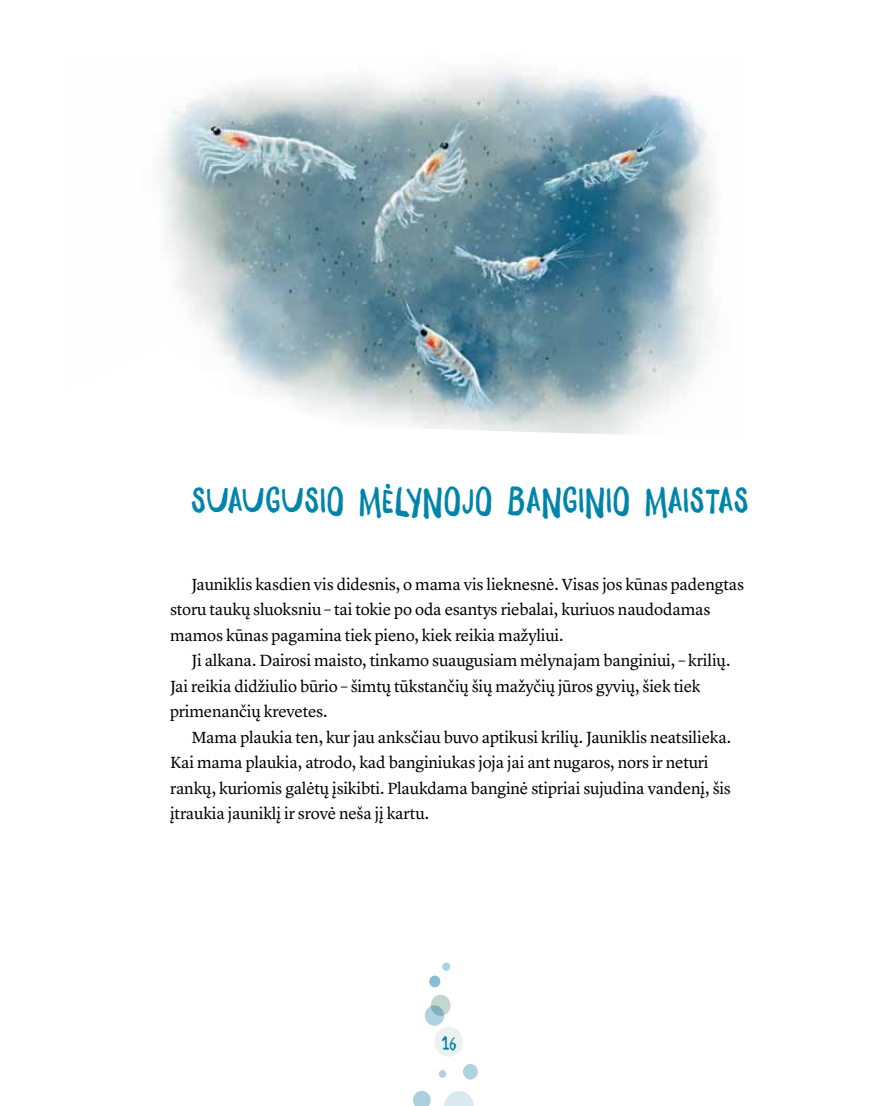
<style>
.page{position:relative;width:893px;height:1106px;background:#fff}
.page>*{position:absolute;margin:0;border:0;box-sizing:border-box;transform-origin:0 0}
.t1{font:35.1px "Daft Brush";letter-spacing:.04em;color:#0084a9}
.t2{font:16.8px/25.5px "Lyon Text";letter-spacing:-.01em;color:#000}
.t3{font:16.8px "Daft Brush";color:#0084a9}
</style>
<div class="page">
<div style="left:429px;top:975px;width:11px;height:12px;background:#8abdd4;border-radius:50%"></div>
<div style="left:434px;top:1026px;width:29px;height:30px;background:#eaf1ee;border-radius:50%"></div>
<svg style="left:425px;top:1005px;width:19px;height:20px"></svg>
<svg style="left:463px;top:1063px;width:15px;height:16px"></svg>
<svg style="left:444px;top:1091px;width:30px;height:15px"></svg>
<svg style="left:439px;top:1069px;width:7px;height:8px"></svg>
<svg style="left:431px;top:994px;width:20px;height:21px"></svg>
<svg style="left:413px;top:1090px;width:18px;height:16px"></svg>
<div style="left:442px;top:962px;width:8px;height:8px;background:#afd2e1;border-radius:50%"></div>
<img style="left:161px;top:71px;width:553px;height:364px">
<h1 class="t1" style="left:191px;top:477px;width:557px">Suaugusio mėlynojo banginio maistas</h1>
<p class="t2" style="left:170px;top:570px;width:575px;text-indent:21px">Jauniklis kasdien vis didesnis, o mama vis lieknesnė. Visas jos kūnas padengtas storu taukų sluoksniu – tai tokie po oda esantys riebalai, kuriuos naudodamas mamos kūnas pagamina tiek pieno, kiek reikia mažyliui.</p>
<p class="t2" style="left:170px;top:646px;width:562px;text-indent:21px">Ji alkana. Dairosi maisto, tinkamo suaugusiam mėlynajam banginiui, – krilių.<br>Jai reikia didžiulio būrio – šimtų tūkstančių šių mažyčių jūros gyvių, šiek tiek primenančių krevetes.</p>
<p class="t2" style="left:170px;top:723px;width:562px;text-indent:21px">Mama plaukia ten, kur jau anksčiau buvo aptikusi krilių. Jauniklis neatsilieka.<br>Kai mama plaukia, atrodo, kad banginiukas joja jai ant nugaros, nors ir neturi rankų, kuriomis galėtų įsikibti. Plaukdama banginė stipriai sujudina vandenį, šis įtraukia jauniklį ir srovė neša jį kartu.</p>
<p class="t3" style="left:442px;top:1031px;width:16px">16</p>
</div>
